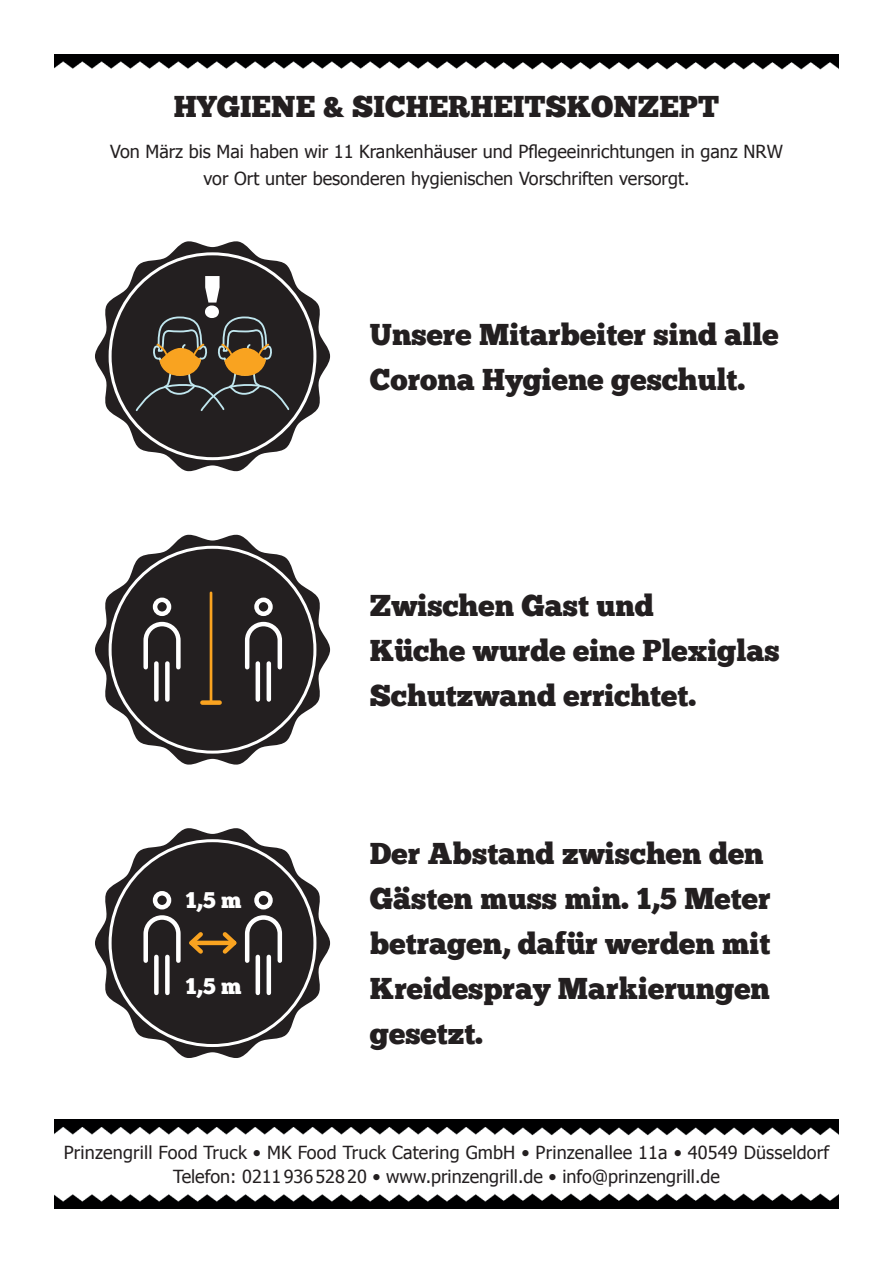
<style>
.page{position:relative;width:893px;height:1263px;background:#fff}
.page>*{position:absolute;margin:0;border:0;box-sizing:border-box;transform-origin:0 0}
.t1{font:60px "Chunk Five Ex";color:#fff}
.t2{font:30px/45px "Chunk Five Ex";color:#231f20}
.t3{font:22.5px "Chunk Five Ex";color:#fff}
.t4{font:18px/27px "Tahoma";color:#231f20;text-align:center}
</style>
<div class="page">
<svg style="left:95px;top:241px;width:235px;height:231px"></svg>
<div style="left:110px;top:254px;width:205px;height:205px;background:#231f20;border-radius:50%"></div>
<svg style="left:135px;top:316px;width:155px;height:96px"></svg>
<svg style="left:95px;top:534px;width:235px;height:231px"></svg>
<div style="left:110px;top:547px;width:205px;height:205px;background:#231f20;border-radius:50%"></div>
<svg style="left:143px;top:595px;width:140px;height:109px"></svg>
<hr style="left:210px;top:593px;width:2px;height:109px;background:#f9a320">
<div style="left:202px;top:700px;width:18px;height:5px;background:#f9a320"></div>
<svg style="left:95px;top:828px;width:235px;height:230px"></svg>
<div style="left:110px;top:841px;width:205px;height:204px;background:#231f20;border-radius:50%"></div>
<svg style="left:143px;top:891px;width:140px;height:105px"></svg>
<img style="left:54px;top:54px;width:785px;height:16px">
<img style="left:54px;top:1193px;width:785px;height:16px">
<img style="left:54px;top:1120px;width:785px;height:16px">
<h2 class="t2" style="left:174px;top:84px;width:547px">HYGIENE &amp; SICHERHEITSKONZEPT</h2>
<p class="t4" style="left:110px;top:137px;width:674px">Von März bis Mai haben wir 11 Krankenhäuser und Pflegeeinrichtungen in ganz NRW vor Ort unter besonderen hygienischen Vorschriften versorgt.</p>
<h1 class="t1" style="left:203px;top:252px;width:20px">!</h1>
<p class="t3" style="left:185px;top:883px;width:58px">1,5 m</p>
<p class="t3" style="left:185px;top:969px;width:58px">1,5 m</p>
<h2 class="t2" style="left:370px;top:311px;width:410px">Unsere Mitarbeiter sind alle<br>Corona Hygiene geschult.</h2>
<h2 class="t2" style="left:370px;top:582px;width:411px">Zwischen Gast und<br>Küche wurde eine Plexiglas<br>Schutzwand errichtet.</h2>
<h2 class="t2" style="left:370px;top:831px;width:402px">Der Abstand zwischen den<br>Gästen muss min. 1,5 Meter betragen, dafür werden mit<br>Kreidespray Markierungen gesetzt.</h2>
<p class="t4" style="left:64px;top:1140px;width:767px;line-height:24px">Prinzengrill Food Truck • MK Food Truck Catering GmbH • Prinzenallee 11a • 40549 Düsseldorf<br>Telefon: 021193652820 • www.prinzengrill.de • info@prinzengrill.de</p>
</div>
